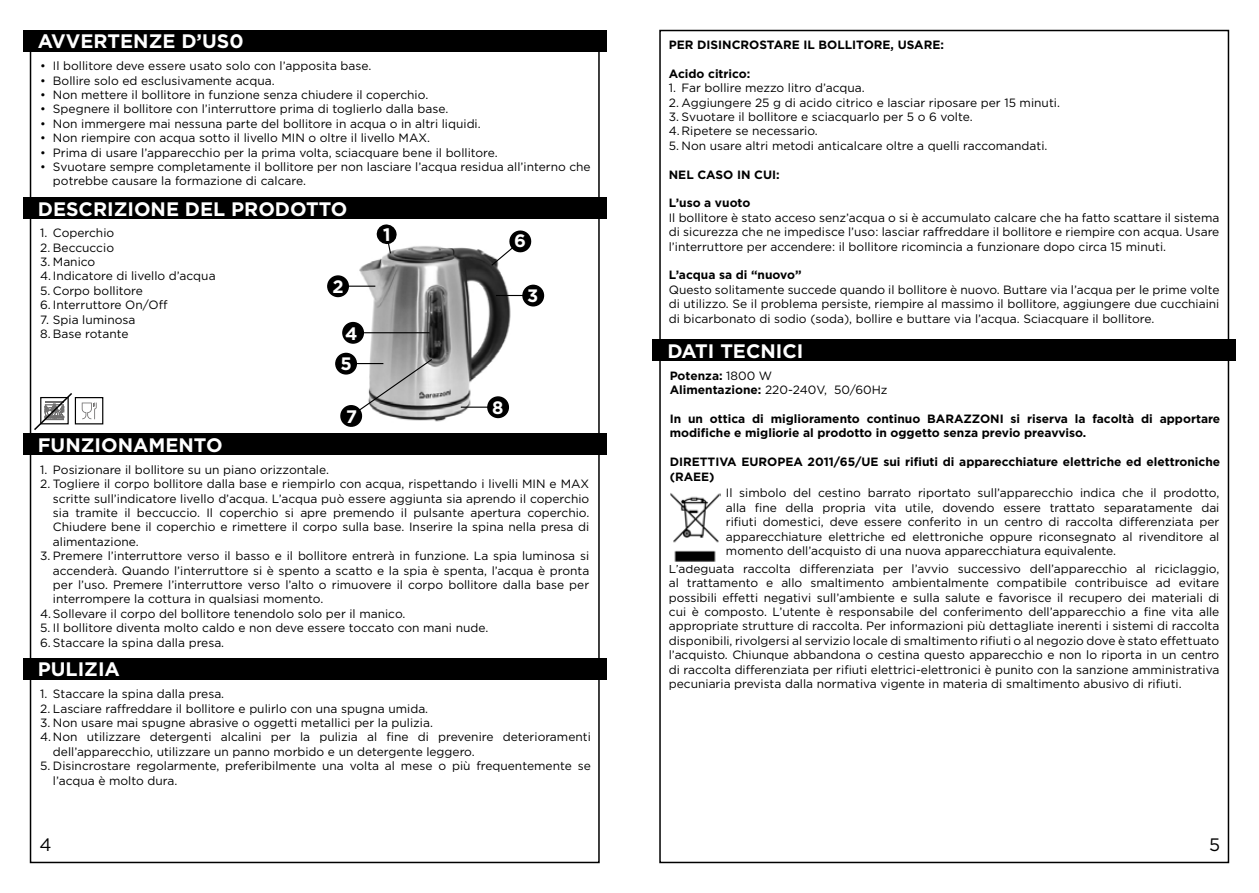
<style>
.page{position:relative;width:1259px;height:893px;background:#fff}
.page>*{position:absolute;margin:0;border:0;box-sizing:border-box;transform-origin:0 0}
.t1{font:700 19.5px "Gotham";color:#fff}
.t2{font:700 18px/30.8px "Gotham";color:#fff}
.t3{font:18px "Gotham";color:#000}
.t4{font:12px/14.4px "Gotham";color:#000;text-align:justify}
.t5{font:700 12px/14.4px "Gotham";color:#000}
.s1{font-weight:400}
</style>
<div class="page">
<div style="left:23px;top:30px;width:584px;height:22px;background:#000"></div>
<div style="left:23px;top:197px;width:584px;height:22px;background:#000"></div>
<div style="left:23px;top:433px;width:584px;height:22px;background:#000"></div>
<div style="left:23px;top:658px;width:584px;height:22px;background:#000"></div>
<div style="left:652px;top:339px;width:584px;height:22px;background:#000"></div>
<img style="left:670px;top:493px;width:50px;height:69px">
<img style="left:347px;top:246px;width:165px;height:176px">
<svg style="left:490px;top:230px;width:42px;height:37px"></svg>
<hr style="left:496px;top:295px;width:42px;height:1px;background:#000">
<div style="left:523px;top:285px;width:20px;height:21px;background:#000;border-radius:50%"></div>
<div style="left:522px;top:285px;width:22px;height:21px;border:2px solid #000;border-radius:50%"></div>
<hr style="left:461px;top:407px;width:42px;height:1px;background:#000">
<div style="left:488px;top:397px;width:20px;height:20px;background:#000;border-radius:50%"></div>
<div style="left:487px;top:396px;width:22px;height:22px;border:2px solid #000;border-radius:50%"></div>
<hr style="left:333px;top:286px;width:42px;height:1px;background:#000">
<div style="left:328px;top:276px;width:20px;height:20px;background:#000;border-radius:50%"></div>
<div style="left:327px;top:275px;width:22px;height:22px;border:2px solid #000;border-radius:50%"></div>
<hr style="left:348px;top:332px;width:81px;height:1px;background:#000">
<div style="left:343px;top:323px;width:20px;height:20px;background:#000;border-radius:50%"></div>
<div style="left:342px;top:322px;width:22px;height:22px;border:2px solid #000;border-radius:50%"></div>
<div style="left:336px;top:353px;width:20px;height:21px;background:#000;border-radius:50%"></div>
<div style="left:335px;top:353px;width:22px;height:22px;border:2px solid #000;border-radius:50%"></div>
<svg style="left:34px;top:393px;width:70px;height:37px"></svg>
<svg style="left:377px;top:225px;width:20px;height:30px"></svg>
<svg style="left:337px;top:358px;width:96px;height:69px"></svg>
<h1 class="t1" style="left:38px;top:29px;width:207px">AVVERTENZE D’US0</h1>
<p class="t4" style="left:40px;top:58px;width:333px">• Il bollitore deve essere usato solo con l’apposita base.</p>
<p class="t4" style="left:40px;top:73px;width:236px">• Bollire solo ed esclusivamente acqua.</p>
<p class="t4" style="left:40px;top:87px;width:389px">• Non mettere il bollitore in funzione senza chiudere il coperchio.</p>
<p class="t4" style="left:40px;top:102px;width:410px">• Spegnere il bollitore con l’interruttore prima di toglierlo dalla base.</p>
<p class="t4" style="left:40px;top:116px;width:442px">• Non immergere mai nessuna parte del bollitore in acqua o in altri liquidi.</p>
<p class="t4" style="left:40px;top:130px;width:391px">• Non riempire con acqua sotto il livello MIN o oltre il livello MAX.</p>
<p class="t4" style="left:40px;top:145px;width:459px">• Prima di usare l’apparecchio per la prima volta, sciacquare bene il bollitore.</p>
<p class="t4" style="left:53px;top:159px;width:539px;text-indent:-13px">• Svuotare sempre completamente il bollitore per non lasciare l’acqua residua all’interno che potrebbe causare la formazione di calcare.</p>
<h1 class="t1" style="left:38px;top:196px;width:311px">DESCRIZIONE DEL PRODOTTO</h1>
<p class="t4" style="left:40px;top:226px;width:76px">1. Coperchio</p>
<p class="t4" style="left:40px;top:240px;width:75px">2. Beccuccio</p>
<p class="t4" style="left:40px;top:254px;width:57px">3. Manico</p>
<p class="t4" style="left:40px;top:269px;width:177px">4. Indicatore di livello d’acqua</p>
<p class="t4" style="left:40px;top:283px;width:104px">5. Corpo bollitore</p>
<p class="t4" style="left:40px;top:298px;width:129px">6. Interruttore On/Off</p>
<p class="t4" style="left:40px;top:312px;width:97px">7. Spia luminosa</p>
<p class="t4" style="left:40px;top:326px;width:90px">8. Base rotante</p>
<h2 class="t2" style="left:332px;top:271px;width:13px">2</h2>
<h2 class="t2" style="left:340px;top:318px;width:19px">4<br>5</h2>
<h2 class="t2" style="left:514px;top:226px;width:13px">6</h2>
<h2 class="t2" style="left:527px;top:280px;width:13px">3</h2>
<h2 class="t2" style="left:492px;top:392px;width:13px">8</h2>
<h1 class="t1" style="left:38px;top:432px;width:186px">FUNZIONAMENTO</h1>
<p class="t4" style="left:40px;top:462px;width:290px">1. Posizionare il bollitore su un piano orizzontale.</p>
<p class="t4" style="left:53px;top:476px;width:538px;text-indent:-13px">2. Togliere il corpo bollitore dalla base e riempirlo con acqua, rispettando i livelli MIN e MAX scritte sull’indicatore livello d’acqua. L’acqua può essere aggiunta sia aprendo il coperchio sia tramite il beccuccio. Il coperchio si apre premendo il pulsante apertura coperchio.<br>Chiudere bene il coperchio e rimettere il corpo sulla base. Inserire la spina nella presa di alimentazione.</p>
<p class="t4" style="left:40px;top:548px;width:550px">3. Premere l’interruttore verso il basso e il bollitore entrerà in funzione. La spia luminosa si</p>
<p class="t4" style="left:53px;top:563px;width:538px">accenderà. Quando l’interruttore si è spento a scatto e la spia è spenta, l’acqua è pronta</p>
<p class="t4" style="left:53px;top:577px;width:538px">per l’uso. Premere l’interruttore verso l’alto o rimuovere il corpo bollitore dalla base per</p>
<p class="t4" style="left:53px;top:592px;width:272px">interrompere la cottura in qualsiasi momento.</p>
<p class="t4" style="left:40px;top:606px;width:367px">4.Sollevare il corpo del bollitore tenendolo solo per il manico.</p>
<p class="t4" style="left:40px;top:620px;width:450px">5. Il bollitore diventa molto caldo e non deve essere toccato con mani nude.</p>
<p class="t4" style="left:40px;top:635px;width:185px">6. Staccare la spina dalla presa.</p>
<h1 class="t1" style="left:38px;top:657px;width:84px">PULIZIA</h1>
<p class="t4" style="left:40px;top:686px;width:185px">1. Staccare la spina dalla presa.</p>
<p class="t4" style="left:40px;top:701px;width:389px">2. Lasciare raffreddare il bollitore e pulirlo con una spugna umida.</p>
<p class="t4" style="left:40px;top:715px;width:394px">3. Non usare mai spugne abrasive o oggetti metallici per la pulizia.</p>
<p class="t4" style="left:40px;top:730px;width:552px">4.Non utilizzare detergenti alcalini per la pulizia al fine di prevenire deterioramenti</p>
<p class="t4" style="left:53px;top:744px;width:423px">dell’apparecchio, utilizzare un panno morbido e un detergente leggero.</p>
<p class="t4" style="left:53px;top:758px;width:539px;text-indent:-13px">5. Disincrostare regolarmente, preferibilmente una volta al mese o più frequentemente se l’acqua è molto dura.</p>
<p class="t5" style="left:669px;top:37px;width:277px">PER DISINCROSTARE IL BOLLITORE, USARE:</p>
<p class="t5" style="left:669px;top:66px;width:83px">Acido citrico:</p>
<p class="t4" style="left:669px;top:80px;width:197px">1. Far bollire mezzo litro d’acqua.</p>
<p class="t4" style="left:669px;top:95px;width:393px">2. Aggiungere 25 g di acido citrico e lasciar riposare per 15 minuti.</p>
<p class="t4" style="left:669px;top:109px;width:305px">3. Svuotare il bollitore e sciacquarlo per 5 o 6 volte.</p>
<p class="t4" style="left:669px;top:124px;width:150px">4. Ripetere se necessario.</p>
<p class="t4" style="left:669px;top:138px;width:380px">5. Non usare altri metodi anticalcare oltre a quelli raccomandati.</p>
<p class="t5" style="left:669px;top:167px;width:112px">NEL CASO IN CUI:</p>
<p class="t5" style="left:669px;top:196px;width:83px">L’uso a vuoto</p>
<p class="t4" style="left:669px;top:210px;width:552px">Il bollitore è stato acceso senz’acqua o si è accumulato calcare che ha fatto scattare il sistema di sicurezza che ne impedisce l’uso: lasciar raffreddare il bollitore e riempire con acqua. Usare l’interruttore per accendere: il bollitore ricomincia a funzionare dopo circa 15 minuti.</p>
<p class="t5" style="left:669px;top:268px;width:134px">L’acqua sa di “nuovo”</p>
<p class="t4" style="left:669px;top:282px;width:552px">Questo solitamente succede quando il bollitore è nuovo. Buttare via l’acqua per le prime volte di utilizzo. Se il problema persiste, riempire al massimo il bollitore, aggiungere due cucchiaini di bicarbonato di sodio (soda), bollire e buttare via l’acqua. Sciacquare il bollitore.</p>
<h1 class="t1" style="left:667px;top:338px;width:137px">DATI TECNICI</h1>
<p class="t5" style="left:669px;top:368px;width:219px">Potenza: <span class="s1">1800 W<br></span>Alimentazione: <span class="s1">220-240V, 50/60Hz</span></p>
<p class="t5" style="left:669px;top:411px;width:552px">In un ottica di miglioramento continuo BARAZZONI si riserva la facoltà di apportare modifiche e migliorie al prodotto in oggetto senza previo preavviso.</p>
<p class="t5" style="left:669px;top:455px;width:552px">DIRETTIVA EUROPEA 2011/65/UE sui rifiuti di apparecchiature elettriche ed elettroniche (RAEE)</p>
<p class="t4" style="left:726px;top:486px;width:495px">Il simbolo del cestino barrato riportato sull’apparecchio indica che il prodotto, alla fine della propria vita utile, dovendo essere trattato separatamente dai rifiuti domestici, deve essere conferito in un centro di raccolta differenziata per apparecchiature elettriche ed elettroniche oppure riconsegnato al rivenditore al momento dell’acquisto di una nuova apparecchiatura equivalente.</p>
<p class="t4" style="left:669px;top:561px;width:552px">L’adeguata raccolta differenziata per l’avvio successivo dell’apparecchio al riciclaggio, al trattamento e allo smaltimento ambientalmente compatibile contribuisce ad evitare possibili effetti negativi sull’ambiente e sulla salute e favorisce il recupero dei materiali di cui è composto. L’utente è responsabile del conferimento dell’apparecchio a fine vita alle appropriate strutture di raccolta. Per informazioni più dettagliate inerenti i sistemi di raccolta disponibili, rivolgersi al servizio locale di smaltimento rifiuti o al negozio dove è stato effettuato l’acquisto. Chiunque abbandona o cestina questo apparecchio e non lo riporta in un centro di raccolta differenziata per rifiuti elettrici-elettronici è punito con la sanzione amministrativa pecuniaria prevista dalla normativa vigente in materia di smaltimento abusivo di rifiuti.</p>
<h2 class="t3" style="left:39px;top:833px;width:14px">4</h2>
<h2 class="t3" style="left:1209px;top:833px;width:13px">5</h2>
</div>
